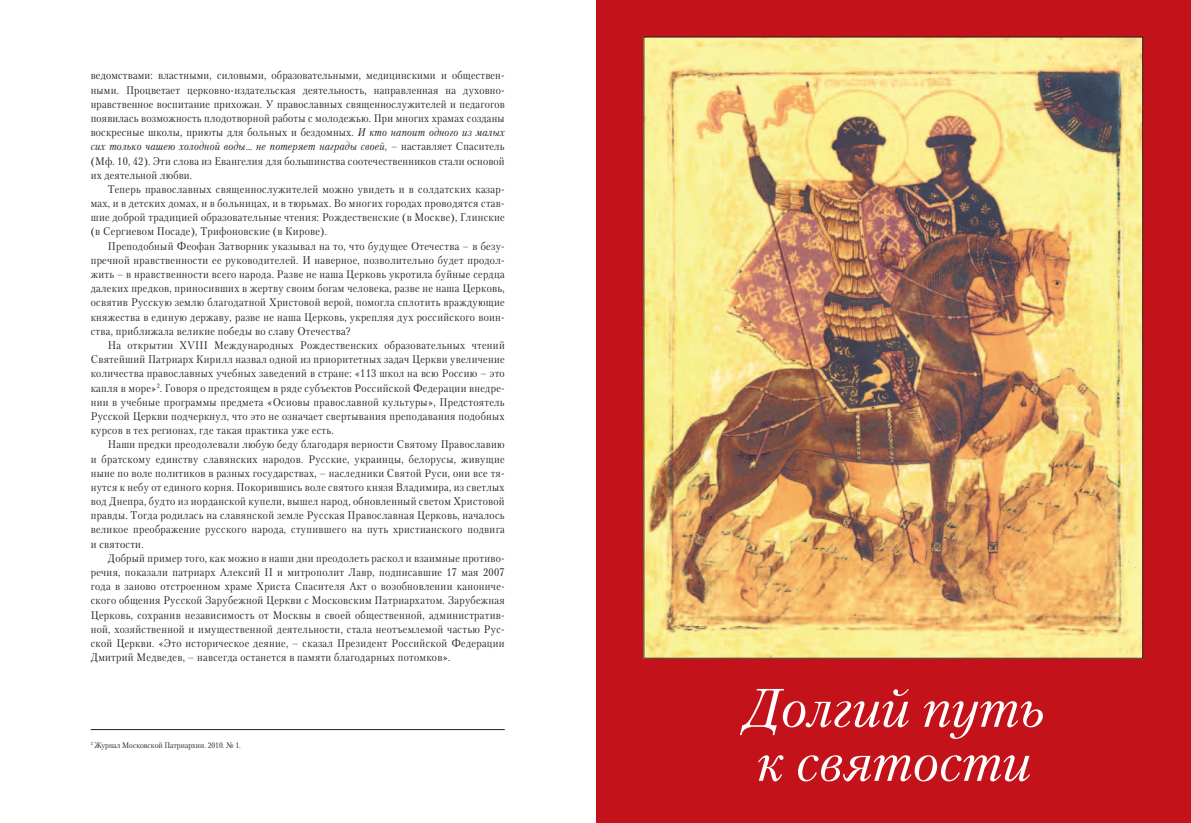
<style>
.page{position:relative;width:1191px;height:823px;background:#fff}
.page>*{position:absolute;margin:0;border:0;box-sizing:border-box;transform-origin:0 0}
.t1{font:italic 54px/54px "Petersburg C";color:#fff}
.t2{font:11px/14.2px "Petersburg C";letter-spacing:.03em;color:#231f20;text-align:justify;scale:.9 1}
.t3{font:8px "Petersburg C";color:#231f20;scale:.9 1}
.s1{font-style:italic}
</style>
<div class="page">
<div style="left:596px;top:0;width:595px;height:822px;background:#c4121a"></div>
<img style="left:645px;top:39px;width:495px;height:617px">
<hr style="left:91px;top:729px;width:414px;height:1px;background:#231f20">
<p class="t2" style="left:91px;top:68px;width:461px">ведомствами: властными, силовыми, образовательными, медицинскими и обществен&shy;ными. Процветает церковно-издательская деятельность, направленная на духовно&shy;нравственное воспитание прихожан. У православных священнослужителей и педагогов появилась возможность плодотворной работы с молодежью. При многих храмах созданы воскресные школы, приюты для больных и бездомных. <span class="s1">И кто напоит одного из малых сих только чашею холодной воды… не потеряет награды своей</span>, – наставляет Спаситель (Мф. 10, 42). Эти слова из Евангелия для большинства соотечественников стали основой их деятельной любви.</p>
<p class="t2" style="left:91px;top:182px;width:461px;text-indent:17px">Теперь православных священнослужителей можно увидеть и в солдатских казар&shy;мах, и в детских домах, и в больницах, и в тюрьмах. Во многих городах проводятся став&shy;шие доброй традицией образовательные чтения: Рождественские (в Москве), Глинские (в Сергиевом Посаде), Трифоновские (в Кирове).</p>
<p class="t2" style="left:91px;top:238px;width:461px;text-indent:17px">Преподобный Феофан Затворник указывал на то, что будущее Отечества – в безу&shy;пречной нравственности ее руководителей. И наверное, позволительно будет продол&shy;жить – в нравственности всего народа. Разве не наша Церковь укротила буйные сердца далеких предков, приносивших в жертву своим богам человека, разве не наша Церковь, освятив Русскую землю благодатной Христовой верой, помогла сплотить враждующие княжества в единую державу, разве не наша Церковь, укрепляя дух российского воин&shy;ства, приближала великие победы во славу Отечества?</p>
<p class="t2" style="left:91px;top:337px;width:461px;text-indent:17px">На открытии XVIII Международных Рождественских образовательных чтений Святейший Патриарх Кирилл назвал одной из приоритетных задач Церкви увеличение количества православных учебных заведений в стране: «113 школ на всю Россию – это капля в море»<sup>2</sup>. Говоря о предстоящем в ряде субъектов Российской Федерации внедре&shy;нии в учебные программы предмета «Основы православной культуры», Предстоятель Русской Церкви подчеркнул, что это не означает свертывания преподавания подобных курсов в тех регионах, где такая практика уже есть.</p>
<p class="t2" style="left:91px;top:437px;width:461px;text-indent:17px">Наши предки преодолевали любую беду благодаря верности Святому Православию и братскому единству славянских народов. Русские, украинцы, белорусы, живущие ныне по воле политиков в разных государствах, – наследники Святой Руси, они все тя&shy;нутся к небу от единого корня. Покорившись воле святого князя Владимира, из светлых вод Днепра, будто из иорданской купели, вышел народ, обновленный светом Христовой правды. Тогда родилась на славянской земле Русская Православная Церковь, началось великое преображение русского народа, ступившего на путь христианского подвига и святости.</p>
<p class="t2" style="left:91px;top:550px;width:461px;text-indent:17px">Добрый пример того, как можно в наши дни преодолеть раскол и взаимные противо&shy;речия, показали патриарх Алексий II и митрополит Лавр, подписавшие 17 мая 2007 года в заново отстроенном храме Христа Спасителя Акт о возобновлении канониче&shy;ского общения Русской Зарубежной Церкви с Московским Патриархатом. Зарубежная Церковь, сохранив независимость от Москвы в своей общественной, административ&shy;ной, хозяйственной и имущественной деятельности, стала неотъемлемой частью Рус&shy;ской Церкви. «Это историческое деяние, – сказал Президент Российской Федерации Дмитрий Медведев, – навсегда останется в памяти благодарных потомков».</p>
<p class="t3" style="left:91px;top:739px;width:168px"><sup>2</sup> Журнал Московской Патриархии. 2010. № 1.</p>
<h1 class="t1" style="left:743px;top:680px;width:302px">Долгий путь к святости</h1>
</div>
